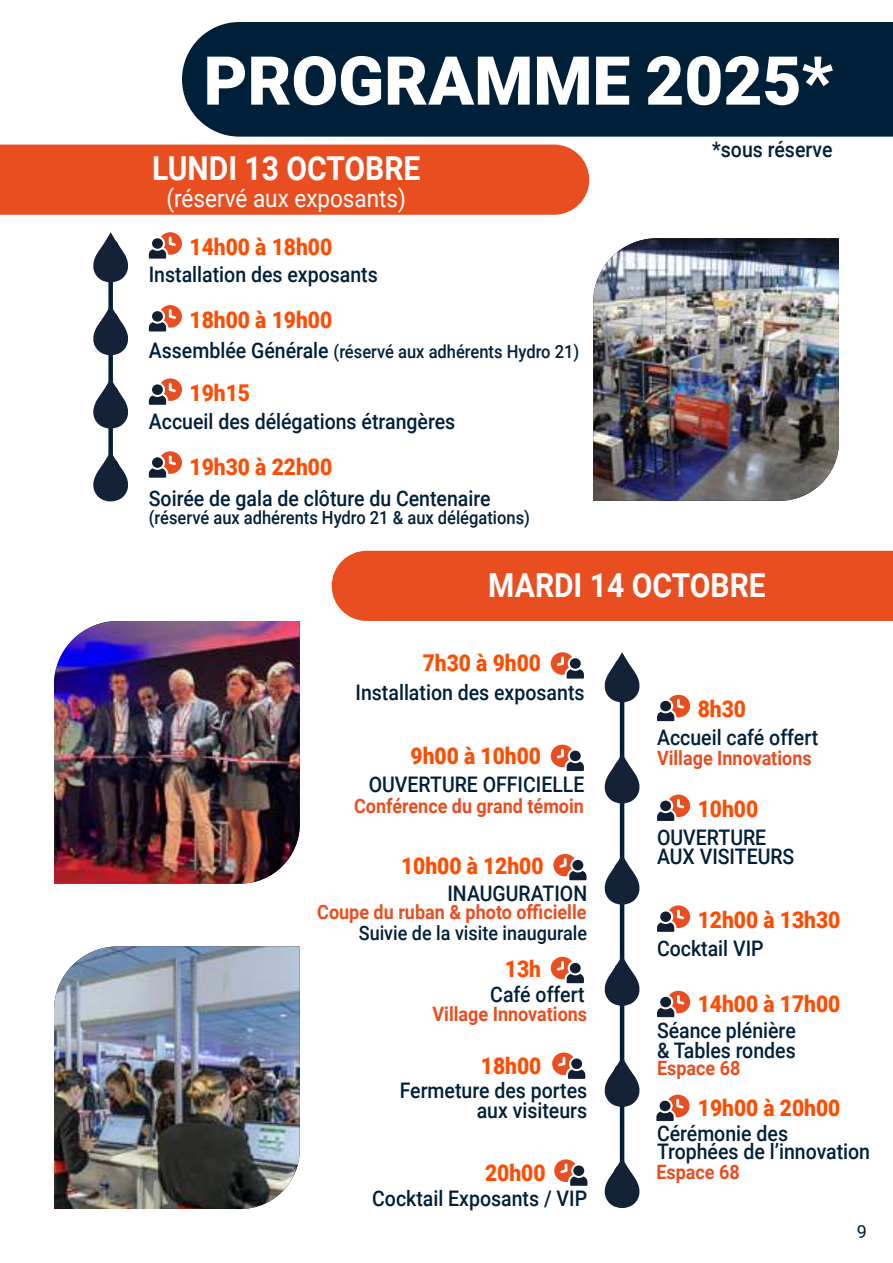
<style>
.page{position:relative;width:893px;height:1263px;background:#fff}
.page>*{position:absolute;margin:0;border:0;box-sizing:border-box;transform-origin:0 0}
.t1{font:900 67.5px "Roboto";color:#fff}
.t2{font:700 33px "Roboto";color:#fff;scale:.91 1}
.t3{font:24.75px "Roboto";color:#fff;scale:.91 1}
.t4{font:900 23.1px "Roboto";color:#ff4c03;scale:.91 1}
.t5{font:500 21.45px/19.5px "Roboto";color:#002039;scale:.91 1}
.t6{font:700 19.8px "Roboto";color:#e94e21;scale:.91 1}
.t7{font:500 19.8px "Roboto";color:#002039;scale:.91 1}
.t8{font:500 18.15px "Roboto";color:#002039;scale:.91 1}
.t9{font:18px "Roboto";color:#002039}
.s1{font-size:21.45px}
</style>
<div class="page">
<div style="left:182px;top:22px;width:711px;height:115px;background:#002039"></div>
<div style="left:0;top:145px;width:589px;height:70px;background:#e94e21"></div>
<div style="left:108px;top:257px;width:5px;height:237px;background:#002039"></div>
<svg style="left:93px;top:232px;width:35px;height:54px"></svg>
<svg style="left:93px;top:295px;width:35px;height:64px"></svg>
<svg style="left:149px;top:232px;width:33px;height:27px"></svg>
<div style="left:152px;top:238px;width:11px;height:11px;background:#121f33;border-radius:50%"></div>
<svg style="left:149px;top:305px;width:33px;height:26px"></svg>
<div style="left:152px;top:311px;width:11px;height:11px;background:#121f33;border-radius:50%"></div>
<svg style="left:93px;top:369px;width:35px;height:63px"></svg>
<svg style="left:149px;top:378px;width:33px;height:27px"></svg>
<div style="left:152px;top:384px;width:11px;height:11px;background:#121f33;border-radius:50%"></div>
<svg style="left:93px;top:441px;width:35px;height:61px"></svg>
<svg style="left:149px;top:451px;width:33px;height:27px"></svg>
<div style="left:152px;top:457px;width:11px;height:11px;background:#121f33;border-radius:50%"></div>
<div style="left:332px;top:551px;width:561px;height:70px;background:#e94e21"></div>
<svg style="left:551px;top:652px;width:33px;height:27px"></svg>
<div style="left:570px;top:658px;width:11px;height:11px;background:#121f33;border-radius:50%"></div>
<svg style="left:551px;top:957px;width:33px;height:26px"></svg>
<hr style="left:620px;top:677px;width:4px;height:524px;background:#002039">
<svg style="left:604px;top:652px;width:36px;height:54px"></svg>
<svg style="left:604px;top:743px;width:36px;height:64px"></svg>
<svg style="left:604px;top:845px;width:36px;height:63px"></svg>
<svg style="left:604px;top:946px;width:36px;height:63px"></svg>
<svg style="left:604px;top:1047px;width:36px;height:63px"></svg>
<svg style="left:604px;top:1148px;width:36px;height:60px"></svg>
<svg style="left:551px;top:745px;width:33px;height:26px"></svg>
<div style="left:570px;top:751px;width:11px;height:10px;background:#121f33;border-radius:50%"></div>
<svg style="left:657px;top:794px;width:33px;height:27px"></svg>
<div style="left:660px;top:800px;width:11px;height:11px;background:#121f33;border-radius:50%"></div>
<svg style="left:553px;top:854px;width:34px;height:26px"></svg>
<div style="left:572px;top:860px;width:11px;height:10px;background:#121f33;border-radius:50%"></div>
<svg style="left:657px;top:905px;width:33px;height:27px"></svg>
<div style="left:660px;top:911px;width:11px;height:11px;background:#121f33;border-radius:50%"></div>
<svg style="left:657px;top:991px;width:33px;height:26px"></svg>
<div style="left:660px;top:997px;width:11px;height:10px;background:#121f33;border-radius:50%"></div>
<svg style="left:552px;top:1052px;width:33px;height:27px"></svg>
<div style="left:571px;top:1058px;width:11px;height:11px;background:#121f33;border-radius:50%"></div>
<img style="left:593px;top:238px;width:246px;height:263px">
<img style="left:54px;top:621px;width:246px;height:262px">
<img style="left:54px;top:946px;width:246px;height:263px">
<svg style="left:657px;top:695px;width:33px;height:26px"></svg>
<div style="left:660px;top:701px;width:11px;height:10px;background:#121f33;border-radius:50%"></div>
<svg style="left:554px;top:1159px;width:33px;height:27px"></svg>
<div style="left:573px;top:1165px;width:11px;height:11px;background:#121f33;border-radius:50%"></div>
<svg style="left:656px;top:1095px;width:34px;height:26px"></svg>
<div style="left:660px;top:1101px;width:10px;height:10px;background:#121f33;border-radius:50%"></div>
<h1 class="t1" style="left:204px;top:33px;width:631px">PROGRAMME 2025*</h1>
<h2 class="t2" style="left:152px;top:145px;width:296px">LUNDI 13 OCTOBRE</h2>
<p class="t3" style="left:166px;top:180px;width:265px">(réservé aux exposants)</p>
<p class="t4" style="left:190px;top:230px;width:158px">14h00 à 18h00</p>
<p class="t5" style="left:149px;top:264px;width:253px">Installation des exposants</p>
<p class="t4" style="left:190px;top:303px;width:158px">18h00 à 19h00</p>
<p class="t8" style="left:149px;top:339px;width:474px"><span class="s1">Assemblée Générale</span> (réservé aux adhérents Hydro 21)</p>
<p class="t4" style="left:190px;top:376px;width:68px">19h15</p>
<p class="t5" style="left:149px;top:410px;width:338px">Accueil des délégations étrangères</p>
<p class="t4" style="left:190px;top:450px;width:158px">19h30 à 22h00</p>
<p class="t5" style="left:149px;top:487px;width:377px">Soirée de gala de clôture du Centenaire</p>
<p class="t8" style="left:149px;top:504px;width:420px">(réservé aux adhérents Hydro 21 &amp; aux délégations)</p>
<p class="t5" style="left:712px;top:138px;width:134px">*sous réserve</p>
<h2 class="t2" style="left:488px;top:562px;width:306px">MARDI 14 OCTOBRE</h2>
<p class="t4" style="left:423px;top:647px;width:131px">7h30 à 9h00</p>
<p class="t5" style="left:356px;top:682px;width:253px">Installation des exposants</p>
<p class="t4" style="left:698px;top:693px;width:55px">8h30</p>
<p class="t5" style="left:657px;top:727px;width:179px">Accueil café offert</p>
<p class="t6" style="left:657px;top:744px;width:171px">Village Innovations</p>
<p class="t4" style="left:411px;top:739px;width:145px">9h00 à 10h00</p>
<p class="t5" style="left:369px;top:774px;width:239px">OUVERTURE OFFICIELLE</p>
<p class="t6" style="left:354px;top:792px;width:254px">Conférence du grand témoin</p>
<p class="t4" style="left:698px;top:792px;width:68px">10h00</p>
<p class="t5" style="left:657px;top:826px;width:152px">OUVERTURE<br>AUX VISITEURS</p>
<p class="t4" style="left:401px;top:849px;width:158px">10h00 à 12h00</p>
<p class="t5" style="left:447px;top:882px;width:155px">INAUGURATION</p>
<p class="t6" style="left:317px;top:898px;width:297px">Coupe du ruban &amp; photo officielle</p>
<p class="t4" style="left:698px;top:903px;width:158px">12h00 à 13h30</p>
<p class="t5" style="left:657px;top:937px;width:119px">Cocktail VIP</p>
<p class="t4" style="left:698px;top:988px;width:158px">14h00 à 17h00</p>
<p class="t5" style="left:657px;top:1020px;width:154px">Séance plénière &amp; Tables rondes</p>
<p class="t4" style="left:481px;top:1049px;width:68px">18h00</p>
<p class="t6" style="left:657px;top:1054px;width:93px">Espace 68</p>
<p class="t5" style="left:400px;top:1080px;width:207px;text-align:right">Fermeture des portes aux visiteurs</p>
<p class="t7" style="left:359px;top:919px;width:252px">Suivie de la visite inaugurale</p>
<p class="t4" style="left:505px;top:952px;width:41px">13h</p>
<p class="t5" style="left:490px;top:984px;width:105px">Café offert</p>
<p class="t6" style="left:432px;top:1000px;width:171px">Village Innovations</p>
<p class="t4" style="left:698px;top:1092px;width:158px">19h00 à 20h00</p>
<p class="t5" style="left:657px;top:1124px;width:236px;line-height:18px">Cérémonie des<br>Trophées de l’innovation</p>
<p class="t6" style="left:656px;top:1158px;width:93px">Espace 68</p>
<p class="t4" style="left:485px;top:1156px;width:68px">20h00</p>
<p class="t5" style="left:372px;top:1188px;width:238px">Cocktail Exposants / VIP</p>
<p class="t9" style="left:857px;top:1219px;width:12px">9</p>
</div>
